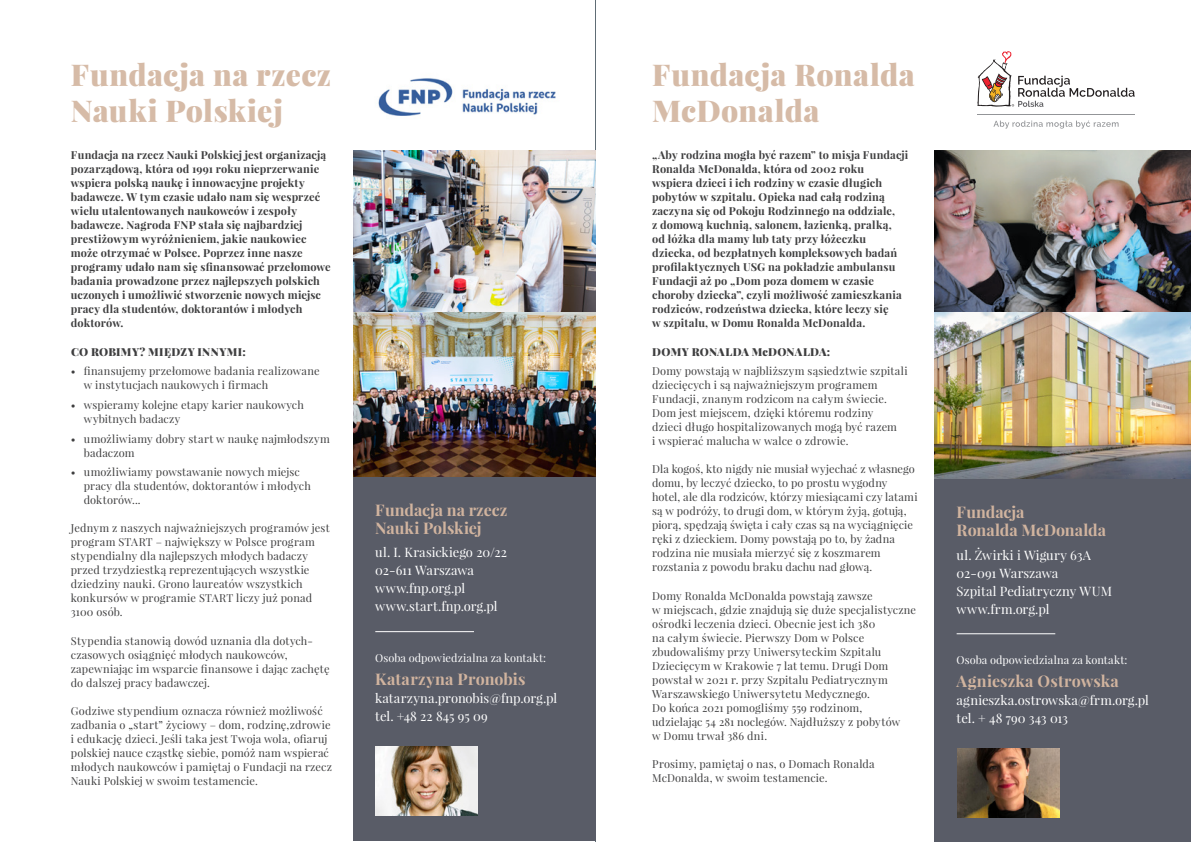
<style>
.page{position:relative;width:1191px;height:842px;background:#fff}
.page>*{position:absolute;margin:0;border:0;box-sizing:border-box;transform-origin:0 0}
.t1{font:900 30px/36px "Playfair Display";letter-spacing:.015em;color:#d6bba7}
.t2{font:700 16px/18px "Playfair Display";letter-spacing:.005em;color:#d1b49f}
.t3{font:13px "Playfair Display";color:#fff}
.t4{font:13px "Playfair Display";letter-spacing:.02em;color:#fff}
.t5{font:11px/14px "Playfair Display";letter-spacing:.015em;color:#3e3e3f}
.t6{font:700 11px/14px "Playfair Display";letter-spacing:.015em;color:#3e3e3f}
.t7{font:11px "Playfair Display";letter-spacing:.005em;color:#fff}
.t8{font:900 11px "Playfair Display";letter-spacing:.025em;color:#3e3e3f}
</style>
<div class="page">
<hr style="left:595px;top:0;width:1px;height:842px;background:#606d75">
<img style="left:353px;top:150px;width:242px;height:161px">
<img style="left:353px;top:313px;width:242px;height:163px">
<img style="left:934px;top:150px;width:257px;height:161px">
<img style="left:934px;top:313px;width:257px;height:165px">
<img style="left:378px;top:78px;width:178px;height:38px">
<div style="left:353px;top:478px;width:242px;height:363px;background:#595c67"></div>
<hr style="left:375px;top:631px;width:99px;height:1px;background:#fff">
<img style="left:375px;top:746px;width:102px;height:70px">
<div style="left:934px;top:480px;width:257px;height:362px;background:#595c67"></div>
<hr style="left:956px;top:633px;width:99px;height:1px;background:#fff">
<img style="left:957px;top:748px;width:102px;height:70px">
<hr style="left:977px;top:114px;width:157px;height:1px;background:#939598">
<svg style="left:993px;top:121px;width:125px;height:8px"></svg>
<svg style="left:977px;top:51px;width:157px;height:56px"></svg>
<p class="t1" style="left:71px;top:56px;width:262px">Fundacja na rzecz<br>Nauki Polskiej</p>
<p class="t6" style="left:71px;top:148px;width:261px">Fundacja na rzecz Nauki Polskiej jest organizacją pozarządową, która od 1991 roku nieprzerwanie wspiera polską naukę i innowacyjne projekty badawcze. W tym czasie udało nam się wesprzeć wielu utalentowanych naukowców i zespoły badawcze. Nagroda FNP stała się najbardziej prestiżowym wyróżnieniem, jakie naukowiec może otrzymać w Polsce. Poprzez inne nasze programy udało nam się sfinansować przełomowe badania prowadzone przez najlepszych polskich uczonych i umożliwić stworzenie nowych miejsc pracy dla studentów, doktorantów i młodych doktorów.</p>
<p class="t8" style="left:71px;top:344px;width:176px">CO ROBIMY? MIĘDZY INNYMI:</p>
<p class="t5" style="left:84px;top:364px;width:237px;text-indent:-13px">• finansujemy przełomowe badania realizowane w instytucjach naukowych i firmach</p>
<p class="t5" style="left:84px;top:398px;width:221px;text-indent:-13px">• wspieramy kolejne etapy karier naukowych wybitnych badaczy</p>
<p class="t5" style="left:84px;top:431px;width:247px;text-indent:-13px">• umożliwiamy dobry start w naukę najmłodszym badaczom</p>
<p class="t5" style="left:84px;top:465px;width:228px;text-indent:-13px">• umożliwiamy powstawanie nowych miejsc pracy dla studentów, doktorantów i młodych doktorów...</p>
<p class="t5" style="left:71px;top:521px;width:260px">Jednym z naszych najważniejszych programów jest program START – największy w Polsce program stypendialny dla najlepszych młodych badaczy przed trzydziestką reprezentujących wszystkie dziedziny nauki. Grono laureatów wszystkich konkursów w programie START liczy już ponad 3100 osób.</p>
<p class="t5" style="left:71px;top:633px;width:260px">Stypendia stanowią dowód uznania dla dotych&shy;czasowych osiągnięć młodych naukowców, zapewniając im wsparcie finansowe i dając zachętę do dalszej pracy badawczej.</p>
<p class="t5" style="left:71px;top:703px;width:263px">Godziwe stypendium oznacza również możliwość zadbania o „start” życiowy – dom, rodzinę,zdrowie i edukację dzieci. Jeśli taka jest Twoja wola, ofiaruj polskiej nauce cząstkę siebie, pomóż nam wspierać młodych naukowców i pamiętaj o Fundacji na rzecz Nauki Polskiej w swoim testamencie.</p>
<p class="t2" style="left:375px;top:501px;width:133px">Fundacja na rzecz<br>Nauki Polskiej</p>
<p class="t3" style="left:375px;top:544px;width:133px">ul. I. Krasickiego 20/22</p>
<p class="t3" style="left:375px;top:562px;width:100px">02-611 Warszawa</p>
<p class="t3" style="left:375px;top:580px;width:91px">www.fnp.org.pl</p>
<p class="t4" style="left:375px;top:598px;width:124px">www.start.fnp.org.pl</p>
<p class="t7" style="left:375px;top:651px;width:172px">Osoba odpowiedzialna za kontakt:</p>
<p class="t2" style="left:375px;top:670px;width:152px">Katarzyna Pronobis</p>
<p class="t3" style="left:375px;top:690px;width:183px">katarzyna.pronobis@fnp.org.pl</p>
<p class="t3" style="left:375px;top:708px;width:114px">tel. +48 22 845 95 09</p>
<p class="t1" style="left:652px;top:56px;width:264px">Fundacja Ronalda<br>McDonalda</p>
<p class="t6" style="left:652px;top:148px;width:258px">„Aby rodzina mogła być razem” to misja Fundacji Ronalda McDonalda, która od 2002 roku<br>wspiera dzieci i ich rodziny w czasie długich pobytów w szpitalu. Opieka nad całą rodziną zaczyna się od Pokoju Rodzinnego na oddziale,<br>z domową kuchnią, salonem, łazienką, pralką,<br>od łóżka dla mamy lub taty przy łóżeczku dziecka, od bezpłatnych kompleksowych badań profilaktycznych USG na pokładzie ambulansu Fundacji aż po „Dom poza domem w czasie choroby dziecka”, czyli możliwość zamieszkania rodziców, rodzeństwa dziecka, które leczy się<br>w szpitalu, w Domu Ronalda McDonalda.</p>
<p class="t8" style="left:652px;top:344px;width:179px">DOMY RONALDA McDONALDA:</p>
<p class="t5" style="left:652px;top:364px;width:257px">Domy powstają w najbliższym sąsiedztwie szpitali dziecięcych i są najważniejszym programem Fundacji, znanym rodzicom na całym świecie.<br>Dom jest miejscem, dzięki któremu rodziny<br>dzieci długo hospitalizowanych mogą być razem<br>i wspierać malucha w walce o zdrowie.</p>
<p class="t5" style="left:652px;top:462px;width:267px">Dla kogoś, kto nigdy nie musiał wyjechać z własnego domu, by leczyć dziecko, to po prostu wygodny hotel, ale dla rodziców, którzy miesiącami czy latami są w podróży, to drugi dom, w którym żyją, gotują, piorą, spędzają święta i cały czas są na wyciągnięcie ręki z dzieckiem. Domy powstają po to, by żadna rodzina nie musiała mierzyć się z koszmarem rozstania z powodu braku dachu nad głową.</p>
<p class="t5" style="left:652px;top:588px;width:265px">Domy Ronalda McDonalda powstają zawsze<br>w miejscach, gdzie znajdują się duże specjalistyczne ośrodki leczenia dzieci. Obecnie jest ich 380<br>na całym świecie. Pierwszy Dom w Polsce zbudowaliśmy przy Uniwersyteckim Szpitalu Dziecięcym w Krakowie 7 lat temu. Drugi Dom powstał w 2021 r. przy Szpitalu Pediatrycznym Warszawskiego Uniwersytetu Medycznego.<br>Do końca 2021 pomogliśmy 559 rodzinom,<br>udzielając 54 281 noclegów. Najdłuższy z pobytów<br>w Domu trwał 386 dni.</p>
<p class="t5" style="left:652px;top:756px;width:224px">Prosimy, pamiętaj o nas, o Domach Ronalda<br>McDonalda, w swoim testamencie.</p>
<p class="t2" style="left:956px;top:503px;width:151px">Fundacja<br>Ronalda McDonalda</p>
<p class="t3" style="left:956px;top:547px;width:136px">ul. Żwirki i Wigury 63A</p>
<p class="t3" style="left:956px;top:565px;width:103px">02-091 Warszawa</p>
<p class="t3" style="left:956px;top:583px;width:157px">Szpital Pediatryczny WUM</p>
<p class="t4" style="left:956px;top:601px;width:94px">www.frm.org.pl</p>
<p class="t7" style="left:956px;top:653px;width:172px">Osoba odpowiedzialna za kontakt:</p>
<p class="t2" style="left:956px;top:672px;width:164px">Agnieszka Ostrowska</p>
<p class="t3" style="left:956px;top:692px;width:194px">agnieszka.ostrowska@frm.org.pl</p>
<p class="t3" style="left:956px;top:710px;width:113px">tel. + 48 790 343 013</p>
</div>
